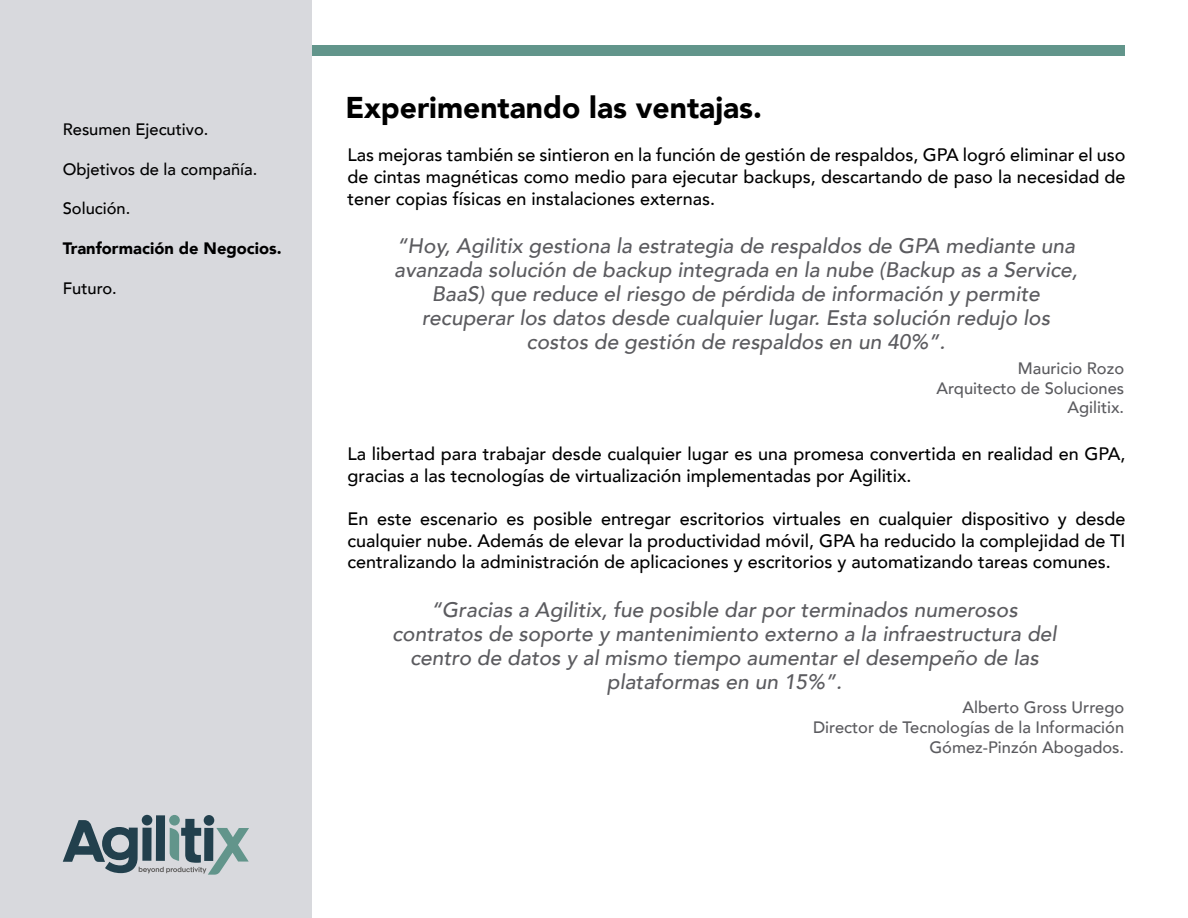
<style>
.page{position:relative;width:1188px;height:918px;background:#fff}
.page>*{position:absolute;margin:0;border:0;box-sizing:border-box;transform-origin:0 0}
.t1{font:900 30px "Avenir";color:#000}
.t2{font:italic 500 21px/24px "Avenir";color:#5b5b5f;text-align:center}
.t3{font:500 18px/21.6px "Avenir";color:#000;text-align:justify}
.t4{font:500 16.5px/19.8px "Avenir";color:#5b5b5f;text-align:right}
.t5{font:500 16.5px "Avenir";color:#000}
.t6{font:900 16.5px "Avenir";color:#000}
</style>
<div class="page">
<div style="left:64px;top:46px;width:1061px;height:10px;background:#62958b"></div>
<div style="left:0;top:0;width:312px;height:918px;background:#d8d9dd"></div>
<div style="left:156px;top:815px;width:9px;height:46px;background:#22404d"></div>
<div style="left:169px;top:815px;width:11px;height:11px;background:#62958b;border-radius:50%"></div>
<div style="left:204px;top:815px;width:10px;height:11px;background:#22404d;border-radius:50%"></div>
<div style="left:142px;top:815px;width:10px;height:10px;background:#22404d;border-radius:50%"></div>
<svg style="left:63px;top:819px;width:186px;height:56px"></svg>
<p class="t5" style="left:63px;top:115px;width:147px">Resumen Ejecutivo.</p>
<p class="t5" style="left:63px;top:155px;width:196px">Objetivos de la compañía.</p>
<p class="t5" style="left:63px;top:194px;width:69px">Solución.</p>
<p class="t6" style="left:63px;top:234px;width:221px">Tranformación de Negocios.</p>
<p class="t5" style="left:63px;top:274px;width:56px">Futuro.</p>
<h1 class="t1" style="left:345px;top:82px;width:418px">Experimentando las ventajas.</h1>
<p class="t3" style="left:347px;top:143px;width:780px">Las mejoras también se sintieron en la función de gestión de respaldos, GPA logró eliminar el uso de cintas magnéticas como medio para ejecutar backups, descartando de paso la necesidad de tener copias físicas en instalaciones externas.</p>
<p class="t2" style="left:394px;top:234px;width:685px">“Hoy, Agilitix gestiona la estrategia de respaldos de GPA mediante una avanzada solución de backup integrada en la nube (Backup as a Service, BaaS) que reduce el riesgo de pérdida de información y permite recuperar los datos desde cualquier lugar. Esta solución redujo los costos de gestión de respaldos en un 40%”.</p>
<p class="t4" style="left:937px;top:357px;width:189px">Mauricio Rozo<br>Arquitecto de Soluciones<br>Agilitix.</p>
<p class="t3" style="left:347px;top:442px;width:780px">La libertad para trabajar desde cualquier lugar es una promesa convertida en realidad en GPA, gracias a las tecnologías de virtualización implementadas por Agilitix.</p>
<p class="t3" style="left:347px;top:507px;width:780px">En este escenario es posible entregar escritorios virtuales en cualquier dispositivo y desde cualquier nube. Además de elevar la productividad móvil, GPA ha reducido la complejidad de TI centralizando la administración de aplicaciones y escritorios y automatizando tareas comunes.</p>
<p class="t2" style="left:392px;top:598px;width:666px">“Gracias a Agilitix, fue posible dar por terminados numerosos contratos de soporte y mantenimiento externo a la infraestructura del centro de datos y al mismo tiempo aumentar el desempeño de las plataformas en un 15%”.</p>
<p class="t4" style="left:813px;top:697px;width:313px">Alberto Gross Urrego<br>Director de Tecnologías de la Información<br>Gómez-Pinzón Abogados.</p>
</div>
